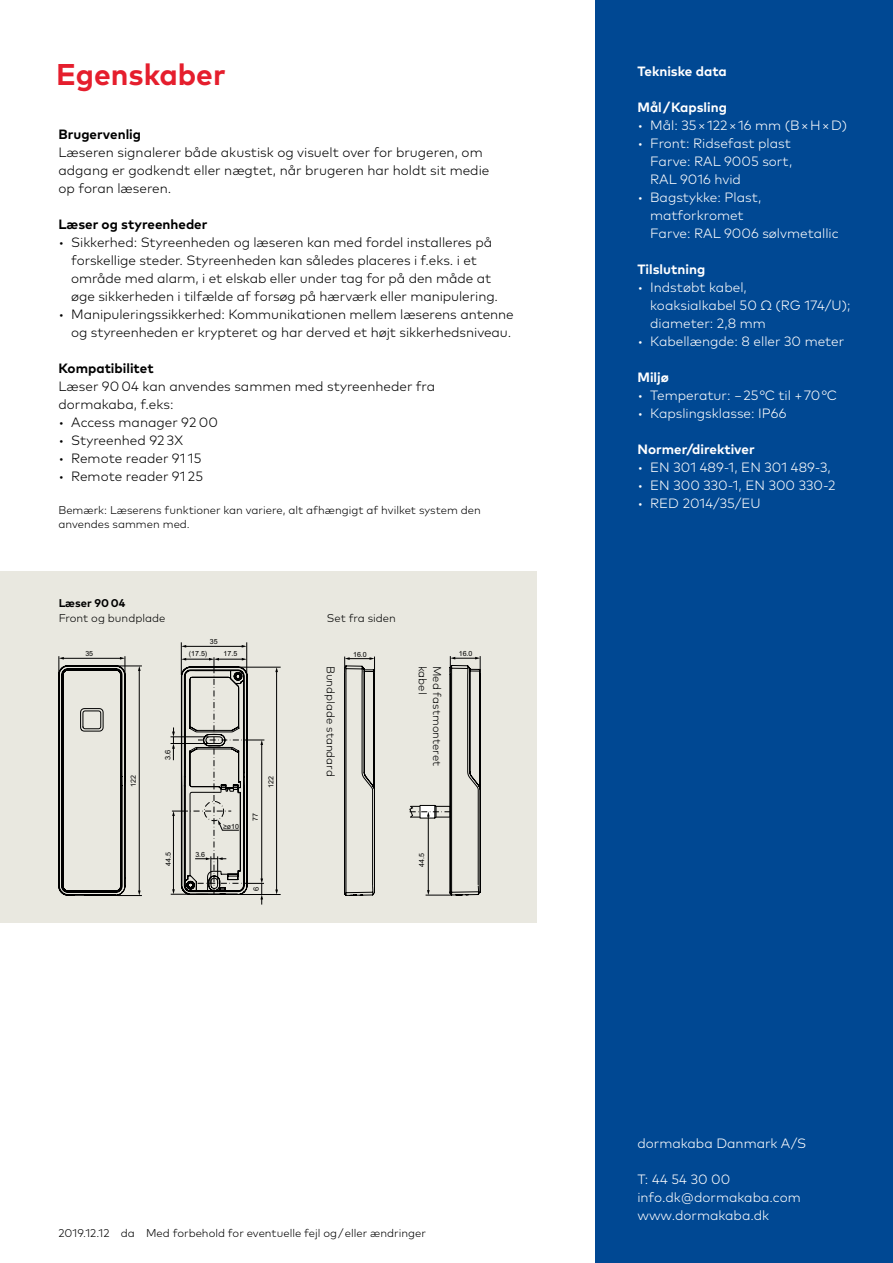
<style>
.page{position:relative;width:893px;height:1263px;background:#fff}
.page>*{position:absolute;margin:0;border:0;box-sizing:border-box;transform-origin:0 0}
.t1{font:700 30px "Mark Pro";color:#e51e2d}
.t2{font:300 13.5px/18px "Mark Pro";letter-spacing:-.005em;color:#000}
.t3{font:300 13.5px/18px "Mark Pro";color:#fff}
.t4{font:700 13.5px "Mark Pro";color:#fff}
.t5{font:700 13.5px "Mark Pro";color:#000}
.t6{font:300 11.25px/14.2px "Mark Pro";color:#000}
.t7{font:700 11.25px "Mark Pro";color:#000}
.t8{font:7.5px "Arial";color:#000}
.t9{font:7.05px "Arial";color:#000}
</style>
<div class="page">
<div style="left:595px;top:0;width:298px;height:1263px;background:#004893"></div>
<div style="left:0;top:571px;width:537px;height:351px;background:#e9e8e0"></div>
<hr style="left:238px;top:894px;width:43px;height:1px;background:#000">
<hr style="left:246px;top:642px;width:1px;height:33px;background:#000">
<hr style="left:181px;top:642px;width:1px;height:33px;background:#000">
<hr style="left:185px;top:646px;width:58px;height:1px;background:#000">
<svg style="left:181px;top:645px;width:5px;height:3px"></svg>
<hr style="left:240px;top:667px;width:41px;height:1px;background:#000">
<hr style="left:276px;top:671px;width:1px;height:219px;background:#000">
<svg style="left:275px;top:889px;width:3px;height:5px"></svg>
<svg style="left:171px;top:657px;width:93px;height:247px"></svg>
<svg style="left:58px;top:656px;width:84px;height:240px"></svg>
<div style="left:74px;top:853px;width:38px;height:32px;background:#e9e8e0"></div>
<svg style="left:344px;top:656px;width:31px;height:240px"></svg>
<svg style="left:410px;top:656px;width:71px;height:240px"></svg>
<h1 class="t1" style="left:56px;top:52px;width:171px">Egenskaber</h1>
<p class="t5" style="left:58px;top:124px;width:84px">Brugervenlig</p>
<p class="t2" style="left:58px;top:143px;width:432px">Læseren signalerer både akustisk og visuelt over for brugeren, om adgang er godkendt eller nægtet, når brugeren har holdt sit medie op foran læseren.</p>
<p class="t5" style="left:58px;top:214px;width:151px">Læser og styreenheder</p>
<p class="t2" style="left:71px;top:233px;width:428px;text-indent:-13px">• Sikkerhed: Styreenheden og læseren kan med fordel installeres på forskellige steder. Styreenheden kan således placeres i f.eks. i et område med alarm, i et elskab eller under tag for på den måde at øge sikkerheden i tilfælde af forsøg på hærværk eller manipulering.</p>
<p class="t2" style="left:58px;top:305px;width:457px;text-align:right">• Manipuleringssikkerhed: Kommunikationen mellem læserens antenne og styreenheden er krypteret og har derved et højt sikkerhedsniveau.</p>
<p class="t5" style="left:58px;top:358px;width:97px">Kompatibilitet</p>
<p class="t2" style="left:58px;top:377px;width:378px">Læser 90 04 kan anvendes sammen med styreenheder fra dormakaba, f.eks:</p>
<p class="t2" style="left:58px;top:413px;width:161px">• Access manager 92 00</p>
<p class="t2" style="left:58px;top:431px;width:127px">• Styreenhed 92 3X</p>
<p class="t2" style="left:58px;top:449px;width:145px">• Remote reader 91 15</p>
<p class="t2" style="left:58px;top:467px;width:146px">• Remote reader 91 25</p>
<p class="t6" style="left:58px;top:502px;width:424px">Bemærk: Læserens funktioner kan variere, alt afhængigt af hvilket system den anvendes sammen med.</p>
<p class="t7" style="left:58px;top:595px;width:68px">Læser 90 04</p>
<p class="t6" style="left:58px;top:610px;width:108px">Front og bundplade</p>
<p class="t9" style="left:85px;top:649px;width:9px">35</p>
<p class="t9" style="left:210px;top:637px;width:9px">35</p>
<p class="t9" style="left:189px;top:649px;width:20px">(17.5)</p>
<p class="t9" style="left:224px;top:649px;width:15px">17.5</p>
<p class="t9" style="left:129px;top:787px;width:13px;rotate:-90deg">122</p>
<p class="t8" style="left:163px;top:760px;width:12px;rotate:-90deg">3.6</p>
<p class="t9" style="left:164px;top:866px;width:15px;rotate:-90deg">44.5</p>
<p class="t9" style="left:195px;top:849px;width:11px">3.6</p>
<p class="t9" style="left:223px;top:821px;width:18px">≥ø10</p>
<p class="t9" style="left:251px;top:821px;width:9px;rotate:-90deg">77</p>
<p class="t9" style="left:266px;top:788px;width:13px;rotate:-90deg">122</p>
<p class="t8" style="left:251px;top:891px;width:6px;rotate:-90deg">6</p>
<p class="t6" style="left:327px;top:610px;width:71px">Set fra siden</p>
<p class="t9" style="left:353px;top:650px;width:15px">16.0</p>
<p class="t9" style="left:459px;top:649px;width:15px">16.0</p>
<p class="t6" style="left:339px;top:666px;width:112px;rotate:90deg">Bundplade standard</p>
<p class="t6" style="left:431px;top:666px;width:30px;rotate:90deg">kabel</p>
<p class="t6" style="left:445px;top:666px;width:102px;rotate:90deg">Med fastmonteret</p>
<p class="t9" style="left:417px;top:867px;width:15px;rotate:-90deg">44.5</p>
<p class="t6" style="left:58px;top:1225px;width:369px">2019.12.12 da Med forbehold for eventuelle fejl og / eller ændringer</p>
<p class="t4" style="left:637px;top:61px;width:91px">Tekniske data</p>
<p class="t4" style="left:637px;top:97px;width:91px">Mål / Kapsling</p>
<p class="t3" style="left:637px;top:116px;width:211px">• Mål: 35 × 122 × 16 mm (B × H × D)</p>
<p class="t3" style="left:650px;top:134px;width:144px;text-align:justify;text-indent:-13px">• Front: Ridsefast plast Farve: RAL 9005 sort, RAL 9016 hvid</p>
<p class="t3" style="left:650px;top:188px;width:190px;text-indent:-13px">• Bagstykke: Plast, matforkromet<br>Farve: RAL 9006 sølvmetallic</p>
<p class="t4" style="left:637px;top:259px;width:69px">Tilslutning</p>
<p class="t3" style="left:650px;top:278px;width:202px;text-indent:-13px">• Indstøbt kabel,<br>koaksialkabel 50 Ω (RG 174/U); diameter: 2,8 mm</p>
<p class="t3" style="left:637px;top:332px;width:208px">• Kabellængde: 8 eller 30 meter</p>
<p class="t4" style="left:637px;top:367px;width:33px">Miljø</p>
<p class="t3" style="left:637px;top:386px;width:201px">• Temperatur: − 25 °C til + 70 °C</p>
<p class="t3" style="left:637px;top:404px;width:151px">• Kapslingsklasse: IP66</p>
<p class="t4" style="left:637px;top:439px;width:119px">Normer/direktiver</p>
<p class="t3" style="left:637px;top:458px;width:195px">• EN 301 489-1, EN 301 489-3,</p>
<p class="t3" style="left:637px;top:476px;width:200px">• EN 300 330-1, EN 300 330-2</p>
<p class="t3" style="left:637px;top:494px;width:125px">• RED 2014/35/EU</p>
<p class="t3" style="left:637px;top:1133px;width:170px">dormakaba Danmark A/S</p>
<p class="t3" style="left:637px;top:1169px;width:165px">T: 44 54 30 00 info.dk@dormakaba.com www.dormakaba.dk</p>
</div>
